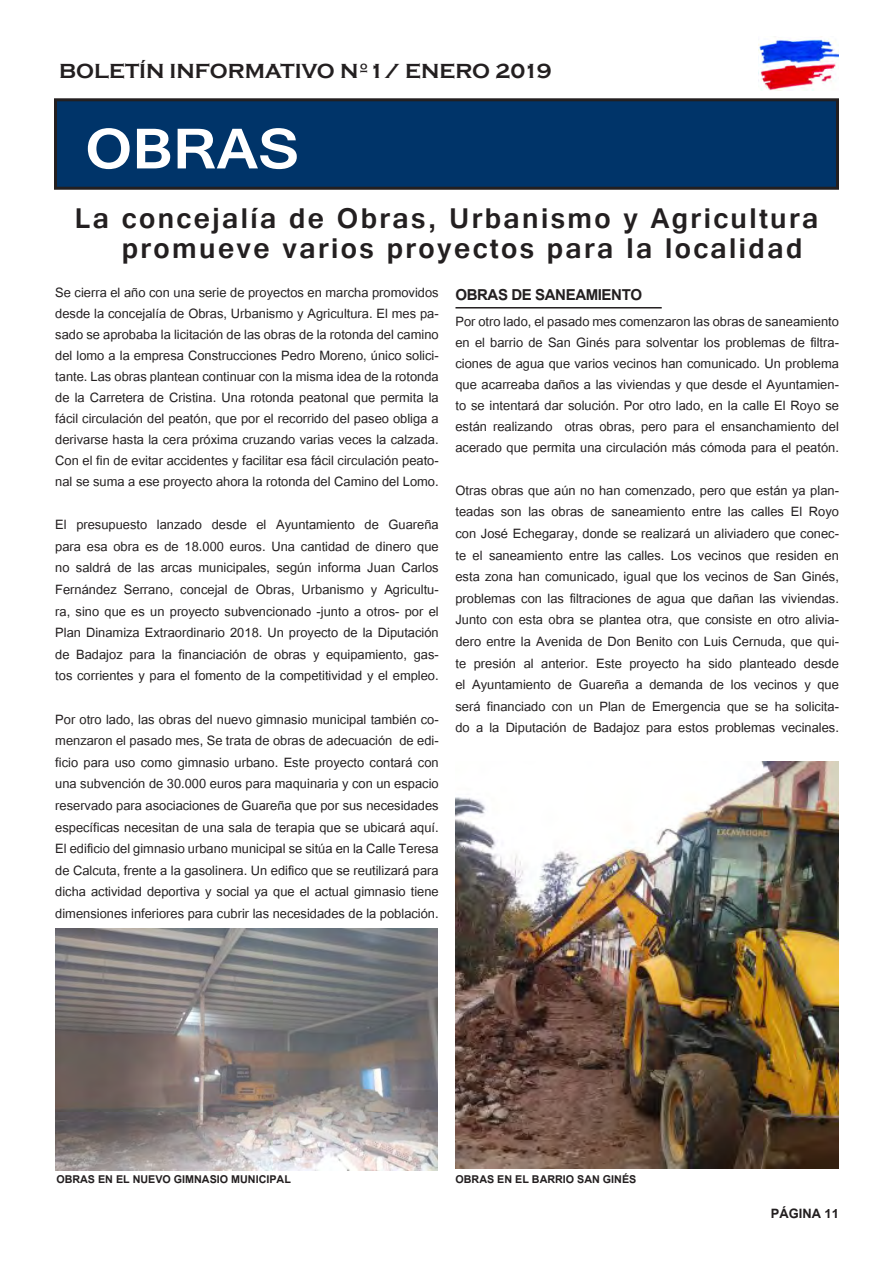
<style>
.page{position:relative;width:893px;height:1263px;background:#fff}
.page>*{position:absolute;margin:0;border:0;box-sizing:border-box;transform-origin:0 0}
.t1{font:700 60px "Gautami";color:#fff;scale:1.1 1}
.t2{font:700 30px "Gautami";letter-spacing:.08em;color:#231f20}
.t3{font:700 21px "Copperplate Gothic";color:#231f20}
.t4{font:700 21px "Utsaah";letter-spacing:-.02em;color:#231f20}
.t5{font:18px/21.6px "Utsaah";color:#231f20;text-align:justify}
.t6{font:700 18px "Utsaah";color:#231f20}
.t7{font:700 15px "Utsaah";color:#231f20}
</style>
<div class="page">
<img style="left:758px;top:39px;width:81px;height:51px">
<hr style="left:455px;top:307px;width:207px;height:1px;background:#231f20">
<img style="left:55px;top:928px;width:382px;height:242px">
<img style="left:455px;top:761px;width:384px;height:407px">
<div style="left:56px;top:100px;width:781px;height:88px;background:#003469"></div>
<div style="left:54px;top:98px;width:785px;height:92px;border:3px solid #231f20"></div>
<p class="t3" style="left:59px;top:59px;width:494px">BOLETÍN INFORMATIVO Nº1/ ENERO 2019</p>
<p class="t1" style="left:85px;top:113px;width:196px">OBRAS</p>
<p class="t2" style="left:75px;top:200px;width:745px">La concejalía de Obras, Urbanismo y Agricultura</p>
<p class="t2" style="left:122px;top:230px;width:682px">promueve varios proyectos para la localidad</p>
<p class="t5" style="left:55px;top:283px;width:385px;line-height:21px">Se cierra el año con una serie de proyectos en marcha promovidos desde la concejalía de Obras, Urbanismo y Agricultura. El mes pa&shy;sado se aprobaba la licitación de las obras de la rotonda del camino del lomo a la empresa Construcciones Pedro Moreno, único solici&shy;tante. Las obras plantean continuar con la misma idea de la rotonda de la Carretera de Cristina. Una rotonda peatonal que permita la fácil circulación del peatón, que por el recorrido del paseo obliga a derivarse hasta la cera próxima cruzando varias veces la calzada.<br>Con el fin de evitar accidentes y facilitar esa fácil circulación peato&shy;nal se suma a ese proyecto ahora la rotonda del Camino del Lomo.</p>
<p class="t5" style="left:55px;top:515px;width:385px">El presupuesto lanzado desde el Ayuntamiento de Guareña para esa obra es de 18.000 euros. Una cantidad de dinero que no saldrá de las arcas municipales, según informa Juan Carlos Fernández Serrano, concejal de Obras, Urbanismo y Agricultu&shy;ra, sino que es un proyecto subvencionado -junto a otros- por el Plan Dinamiza Extraordinario 2018. Un proyecto de la Diputación de Badajoz para la financiación de obras y equipamiento, gas&shy;tos corrientes y para el fomento de la competitividad y el empleo.</p>
<p class="t5" style="left:55px;top:709px;width:385px">Por otro lado, las obras del nuevo gimnasio municipal también co&shy;menzaron el pasado mes, Se trata de obras de adecuación de edi&shy;ficio para uso como gimnasio urbano. Este proyecto contará con una subvención de 30.000 euros para maquinaria y con un espacio reservado para asociaciones de Guareña que por sus necesidades específicas necesitan de una sala de terapia que se ubicará aquí.<br>El edificio del gimnasio urbano municipal se sitúa en la Calle Teresa de Calcuta, frente a la gasolinera. Un edifico que se reutilizará para dicha actividad deportiva y social ya que el actual gimnasio tiene dimensiones inferiores para cubrir las necesidades de la población.</p>
<p class="t4" style="left:455px;top:283px;width:188px">OBRAS DE SANEAMIENTO</p>
<p class="t5" style="left:455px;top:312px;width:385px;line-height:21px">Por otro lado, el pasado mes comenzaron las obras de saneamiento en el barrio de San Ginés para solventar los problemas de filtra&shy;ciones de agua que varios vecinos han comunicado. Un problema que acarreaba daños a las viviendas y que desde el Ayuntamien&shy;to se intentará dar solución. Por otro lado, en la calle El Royo se están realizando otras obras, pero para el ensanchamiento del acerado que permita una circulación más cómoda para el peatón.</p>
<p class="t5" style="left:455px;top:480px;width:385px">Otras obras que aún no han comenzado, pero que están ya plan&shy;teadas son las obras de saneamiento entre las calles El Royo con José Echegaray, donde se realizará un aliviadero que conec&shy;te el saneamiento entre las calles. Los vecinos que residen en esta zona han comunicado, igual que los vecinos de San Ginés, problemas con las filtraciones de agua que dañan las viviendas.<br>Junto con esta obra se plantea otra, que consiste en otro alivia&shy;dero entre la Avenida de Don Benito con Luis Cernuda, que qui&shy;te presión al anterior. Este proyecto ha sido planteado desde el Ayuntamiento de Guareña a demanda de los vecinos y que será financiado con un Plan de Emergencia que se ha solicita&shy;do a la Diputación de Badajoz para estos problemas vecinales.</p>
<p class="t7" style="left:56px;top:1170px;width:236px">OBRAS EN EL NUEVO GIMNASIO MUNICIPAL</p>
<p class="t7" style="left:455px;top:1170px;width:182px">OBRAS EN EL BARRIO SAN GINÉS</p>
<p class="t6" style="left:771px;top:1204px;width:70px">PÁGINA 11</p>
</div>
